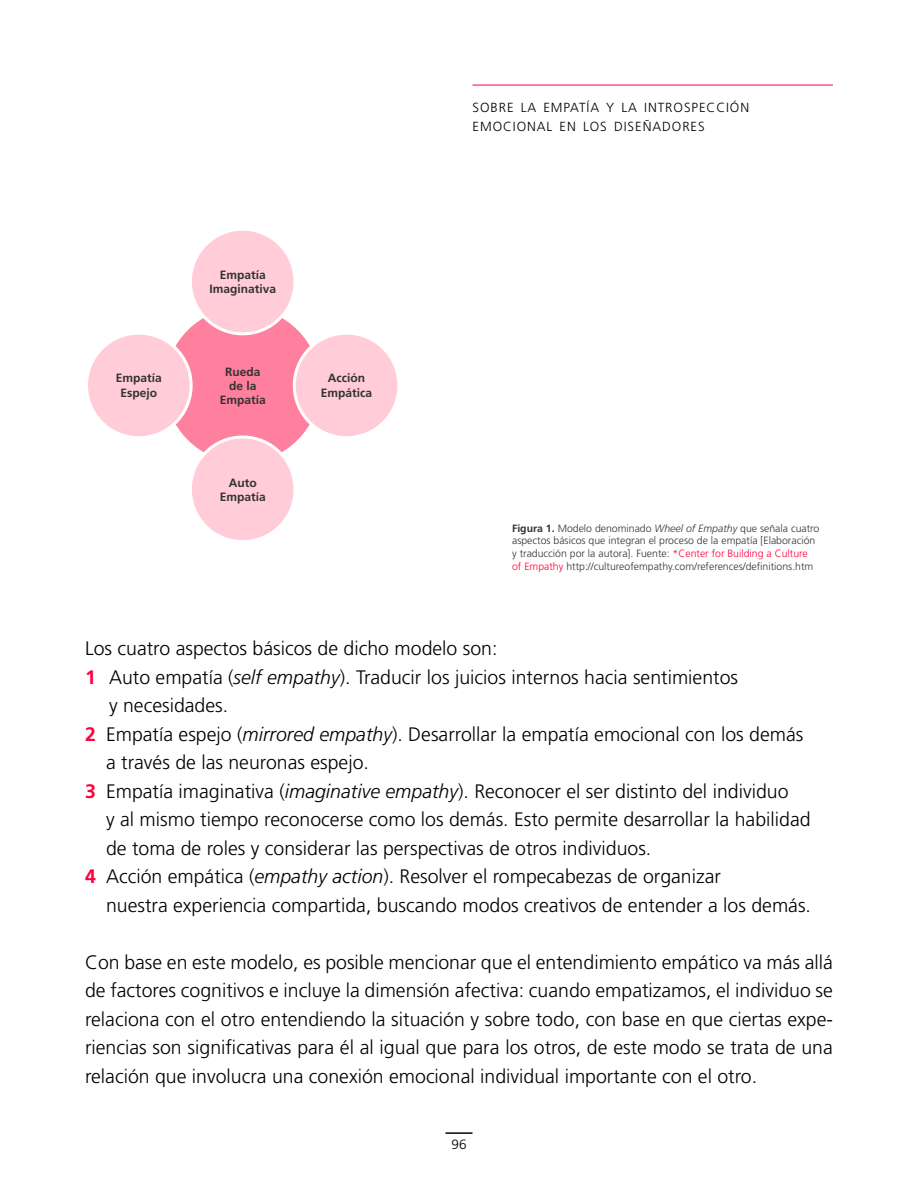
<style>
.page{position:relative;width:918px;height:1188px;background:#fff}
.page>*{position:absolute;margin:0;border:0;box-sizing:border-box;transform-origin:0 0}
.t1{font:300 19.5px/28.5px "Frutiger";color:#000;text-align:justify}
.t2{font:300 13.5px "Frutiger";color:#000}
.t3{font:300 13.2px/18.9px "Frutiger";letter-spacing:.07em;color:#000}
.t4{font:700 12px/14.4px "Frutiger";color:#333;text-align:center}
.t5{font:300 10.5px/12.6px "Frutiger";color:#333}
.s1{font-weight:700}
.s2{font-style:italic}
.s3{color:#ff003c}
.s4{font-weight:700;color:#ff003c}
</style>
<div class="page">
<hr style="left:446px;top:1132px;width:26px;height:2px;background:#000">
<hr style="left:472px;top:85px;width:361px;height:1px;background:#ff003c">
<div style="left:165px;top:307px;width:155px;height:156px;background:#ff809e;border-radius:50%"></div>
<div style="left:190px;top:229px;width:105px;height:105px;background:#ffccd8;border-radius:50%"></div>
<div style="left:189px;top:228px;width:108px;height:107px;border:3px solid #fff;border-radius:50%"></div>
<div style="left:294px;top:333px;width:105px;height:105px;background:#ffccd8;border-radius:50%"></div>
<div style="left:293px;top:332px;width:107px;height:107px;border:3px solid #fff;border-radius:50%"></div>
<div style="left:190px;top:437px;width:105px;height:105px;background:#ffccd8;border-radius:50%"></div>
<div style="left:189px;top:436px;width:108px;height:107px;border:3px solid #fff;border-radius:50%"></div>
<div style="left:87px;top:333px;width:104px;height:105px;background:#ffccd8;border-radius:50%"></div>
<div style="left:85px;top:332px;width:108px;height:107px;border:3px solid #fff;border-radius:50%"></div>
<p class="t4" style="left:116px;top:371px;width:48px">Empatía<br>Espejo</p>
<p class="t4" style="left:209px;top:268px;width:68px">Empatía<br>Imaginativa</p>
<p class="t4" style="left:220px;top:364px;width:48px">Rueda de la<br>Empatía</p>
<p class="t4" style="left:220px;top:475px;width:48px">Auto<br>Empatía</p>
<p class="t4" style="left:321px;top:371px;width:53px">Acción<br>Empática</p>
<p class="t3" style="left:472px;top:98px;width:278px">SOBRE LA EMPATÍA Y LA INTROSPECCIÓN<br>EMOCIONAL EN LOS DISEÑADORES</p>
<p class="t5" style="left:512px;top:522px;width:309px"><span class="s1">Figura 1.</span> Modelo denominado <span class="s2">Wheel of Empathy</span> que señala cuatro aspectos básicos que integran el proceso de la empatía [Elaboración y traducción por la autora]. Fuente: <span class="s3">*Center for Building a Culture of Empathy</span> http://cultureofempathy.com/references/definitions.htm</p>
<p class="t1" style="left:85px;top:634px;width:414px">Los cuatro aspectos básicos de dicho modelo son:</p>
<p class="t1" style="left:85px;top:663px;width:655px"><span class="s4">1</span> Auto empatía (<span class="s2">self empathy</span>). Traducir los juicios internos hacia sentimientos</p>
<p class="t1" style="left:109px;top:691px;width:121px">y necesidades.</p>
<p class="t1" style="left:85px;top:720px;width:720px"><span class="s4">2</span> Empatía espejo (<span class="s2">mirrored empathy</span>). Desarrollar la empatía emocional con los demás</p>
<p class="t1" style="left:106px;top:748px;width:264px">a través de las neuronas espejo.</p>
<p class="t1" style="left:85px;top:777px;width:705px"><span class="s4">3</span> Empatía imaginativa (<span class="s2">imaginative empathy</span>). Reconocer el ser distinto del individuo</p>
<p class="t1" style="left:106px;top:805px;width:706px">y al mismo tiempo reconocerse como los demás. Esto permite desarrollar la habilidad</p>
<p class="t1" style="left:106px;top:834px;width:547px">de toma de roles y considerar las perspectivas de otros individuos.</p>
<p class="t1" style="left:85px;top:862px;width:638px"><span class="s4">4</span> Acción empática (<span class="s2">empathy action</span>). Resolver el rompecabezas de organizar</p>
<p class="t1" style="left:106px;top:891px;width:707px">nuestra experiencia compartida, buscando modos creativos de entender a los demás.</p>
<p class="t1" style="left:85px;top:948px;width:749px">Con base en este modelo, es posible mencionar que el entendimiento empático va más allá de factores cognitivos e incluye la dimensión afectiva: cuando empatizamos, el individuo se relaciona con el otro entendiendo la situación y sobre todo, con base en que ciertas expe&shy;riencias son significativas para él al igual que para los otros, de este modo se trata de una relación que involucra una conexión emocional individual importante con el otro.</p>
<p class="t2" style="left:451px;top:1136px;width:17px">96</p>
</div>
